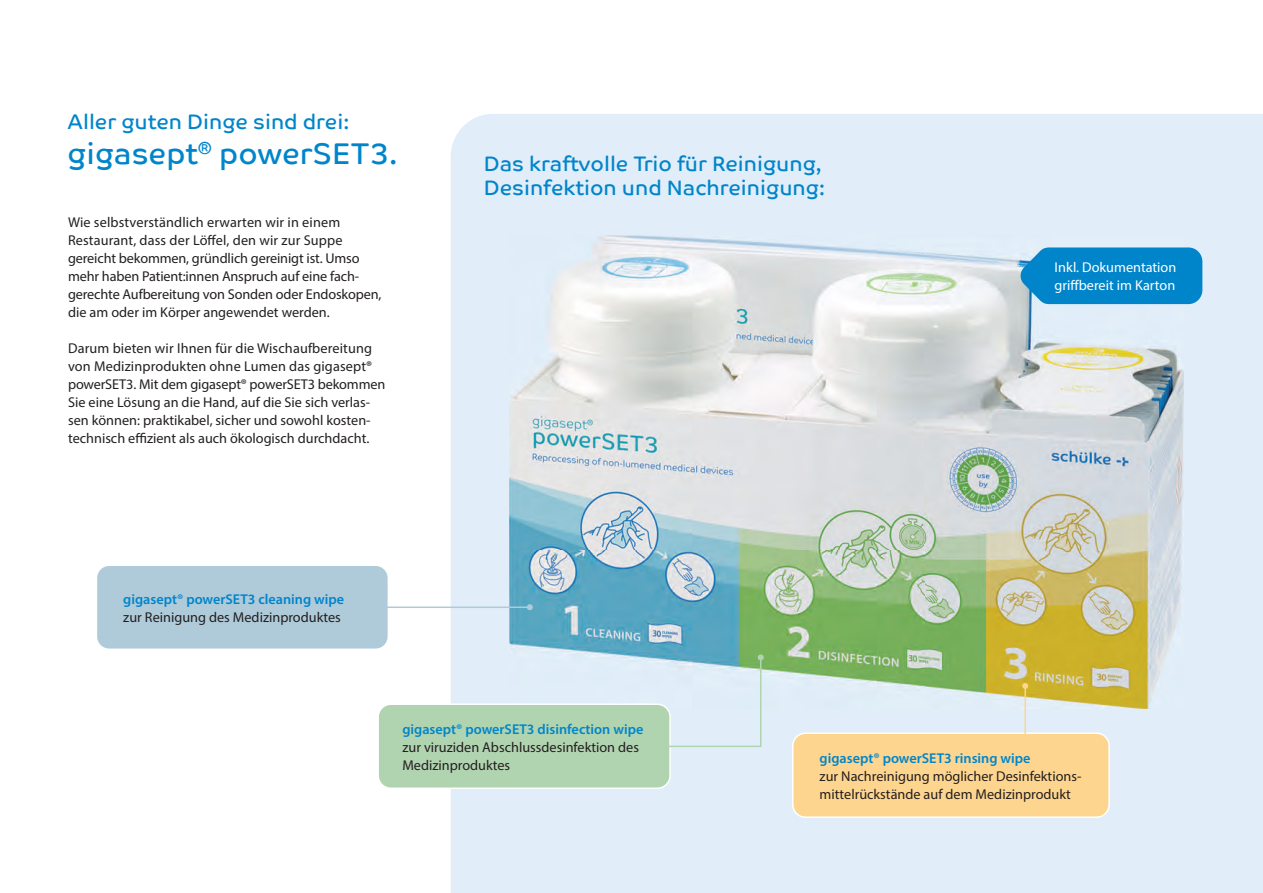
<style>
.page{position:relative;width:1263px;height:893px;background:#fff}
.page>*{position:absolute;margin:0;border:0;box-sizing:border-box;transform-origin:0 0}
.t1{font:30px "Co Text";color:#0085cb}
.t2{font:21px/24px "Co Text";color:#0085cb}
.t3{font:14.25px/18px "Myriad Pro";color:#231f20}
.t4{font:600 14.25px "Myriad Pro";color:#0085cb}
.t5{font:14.25px/18px "Myriad Pro";color:#fff}
</style>
<div class="page">
<div style="left:451px;top:114px;width:812px;height:779px;background:#e1edf8"></div>
<img style="left:509px;top:235px;width:674px;height:474px">
<div style="left:378px;top:704px;width:292px;height:84px;background:#b1d4b0;border-radius:13px"></div>
<div style="left:377px;top:703px;width:294px;height:86px;border:2px solid #fff;border-radius:13px"></div>
<div style="left:793px;top:733px;width:316px;height:84px;background:#fed58e;border-radius:13px"></div>
<div style="left:792px;top:732px;width:318px;height:86px;border:2px solid #fff;border-radius:13px"></div>
<div style="left:96px;top:565px;width:292px;height:84px;background:#afcad9;border-radius:13px"></div>
<div style="left:96px;top:564px;width:293px;height:86px;border:2px solid #fff;border-radius:13px"></div>
<svg style="left:641px;top:654px;width:123px;height:94px;background:#cee3e6"></svg>
<svg style="left:989px;top:683px;width:39px;height:52px;background:#dfdfc4"></svg>
<hr style="left:385px;top:606px;width:145px;height:2px;background:#afcad9">
<svg style="left:527px;top:604px;width:6px;height:6px"></svg>
<svg style="left:1019px;top:247px;width:183px;height:57px;background:#0f8bcd"></svg>
<h2 class="t2" style="left:68px;top:110px;width:283px">Aller guten Dinge sind drei:</h2>
<h1 class="t1" style="left:68px;top:136px;width:331px">gigasept<sup>®</sup> powerSET3.</h1>
<p class="t3" style="left:68px;top:213px;width:315px">Wie selbstverständlich erwarten wir in einem Restaurant, dass der Löffel, den wir zur Suppe gereicht bekommen, gründlich gereinigt ist. Umso mehr haben Patient:innen Anspruch auf eine fach&shy;gerechte Aufbereitung von Sonden oder Endoskopen, die am oder im Körper angewendet werden.</p>
<p class="t3" style="left:68px;top:339px;width:319px">Darum bieten wir Ihnen für die Wischaufbereitung von Medizinprodukten ohne Lumen das gigasept® powerSET3. Mit dem gigasept® powerSET3 bekommen Sie eine Lösung an die Hand, auf die Sie sich verlas&shy;sen können: praktikabel, sicher und sowohl kosten&shy;technisch effizient als auch ökologisch durchdacht.</p>
<p class="t4" style="left:123px;top:590px;width:222px">gigasept® powerSET3 cleaning wipe</p>
<p class="t3" style="left:123px;top:608px;width:219px">zur Reinigung des Medizinproduktes</p>
<h2 class="t2" style="left:484px;top:152px;width:343px">Das kraftvolle Trio für Reinigung,<br>Desinfektion und Nachreinigung:</h2>
<p class="t5" style="left:1054px;top:258px;width:123px">Inkl. Dokumentation griffbereit im Karton</p>
<p class="t4" style="left:402px;top:720px;width:242px">gigasept® powerSET3 disinfection wipe</p>
<p class="t3" style="left:402px;top:738px;width:238px">zur viruziden Abschlussdesinfektion des<br>Medizinproduktes</p>
<p class="t4" style="left:820px;top:749px;width:212px">gigasept® powerSET3 rinsing wipe</p>
<p class="t3" style="left:820px;top:766px;width:263px">zur Nachreinigung möglicher Desinfektions&shy;mittelrückstände auf dem Medizinprodukt</p>
</div>
